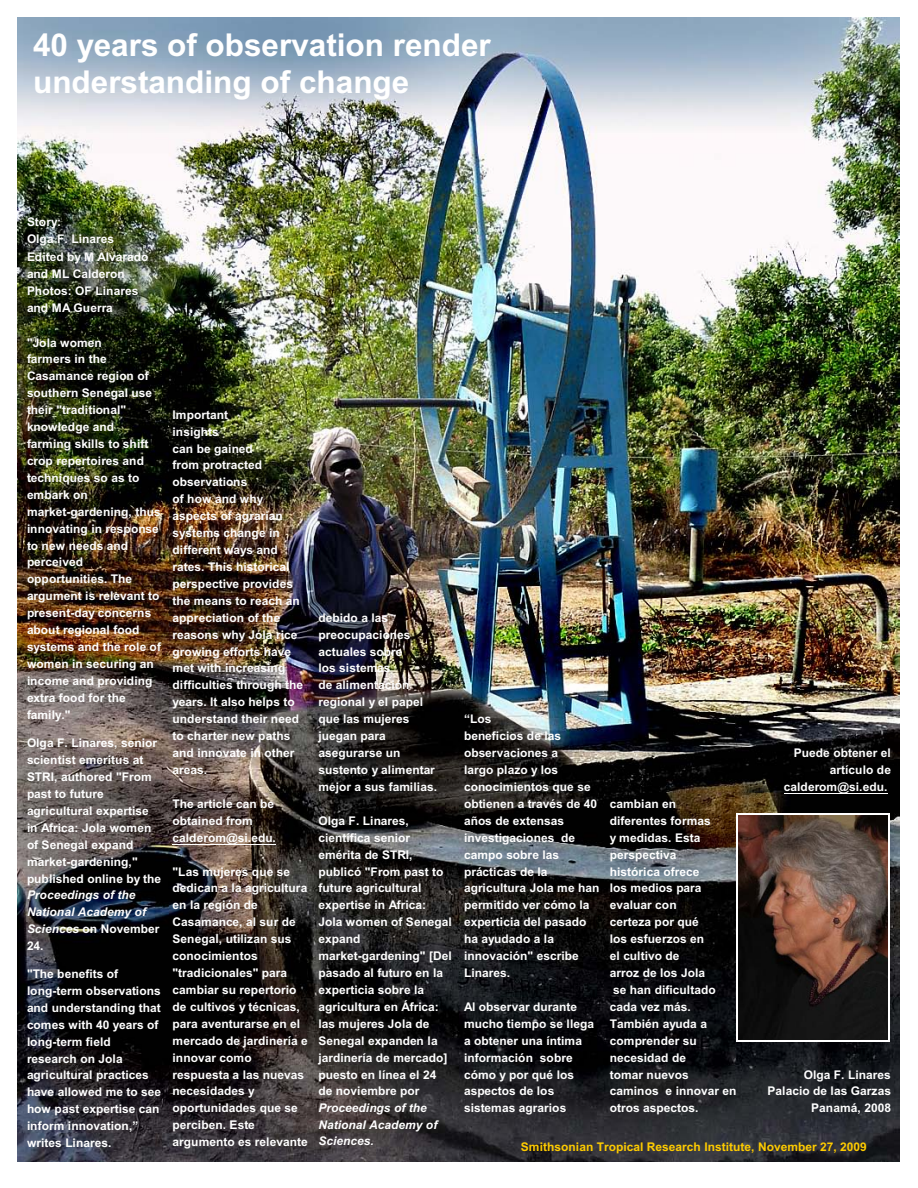
<style>
.page{position:relative;width:918px;height:1188px;background:#fff}
.page>*{position:absolute;margin:0;border:0;box-sizing:border-box;transform-origin:0 0}
.t1{font:700 31.5px/37px "Arial";color:#fff}
.t2{font:700 12px/17px "Arial";color:#fff}
.t3{font:italic 700 12px/16.8px "Arial";color:#fff}
.t4{font:700 12px "Arial";color:#fc0}
.s1{font-style:normal}
</style>
<div class="page">
<img style="left:18px;top:18px;width:882px;height:1143px">
<img style="left:738px;top:814px;width:150px;height:227px">
<hr style="left:736px;top:813px;width:1px;height:229px;background:#fff">
<hr style="left:888px;top:813px;width:2px;height:229px;background:#fff">
<hr style="left:736px;top:813px;width:154px;height:1px;background:#fff">
<hr style="left:736px;top:1041px;width:154px;height:1px;background:#fff">
<hr style="left:173px;top:844px;width:103px;height:1px;background:#fff">
<hr style="left:784px;top:793px;width:104px;height:1px;background:#fff">
<h1 class="t1" style="left:33px;top:29px;width:459px">40 years of observation render understanding of change</h1>
<p class="t2" style="left:27px;top:215px;width:123px">Story:<br>Olga F. Linares<br>Edited by M Alvarado and ML Calderon<br>Photos: OF Linares and MA Guerra</p>
<p class="t2" style="left:27px;top:335px;width:136px">"Jola women<br>farmers in the<br>Casamance region of southern Senegal use their "traditional" knowledge and farming skills to shift crop repertoires and techniques so as to embark on market-gardening, thus innovating in response to new needs and perceived opportunities. The argument is relevant to present-day concerns about regional food systems and the role of women in securing an income and providing extra food for the family."</p>
<p class="t2" style="left:27px;top:736px;width:136px">Olga F. Linares, senior scientist emeritus at<br>STRI, authored "From past to future agricultural expertise in Africa: Jola women of Senegal expand market-gardening," published online by the</p>
<p class="t3" style="left:27px;top:888px;width:134px">Proceedings of the<br>National Academy of<br>Sciences <span class="s1">on November<br>24.</span></p>
<p class="t2" style="left:27px;top:966px;width:136px">"The benefits of long-term observations and understanding that comes with 40 years of long-term field research on Jola agricultural practices have allowed me to see how past expertise can inform innovation,” writes Linares.</p>
<p class="t2" style="left:173px;top:407px;width:132px">Important<br>insights<br>can be gained<br>from protracted observations<br>of how and why aspects of agrarian systems change in different ways and rates. This historical perspective provides the means to reach an appreciation of the reasons why Jola rice growing efforts have met with increasing difficulties through the years. It also helps to understand their need to charter new paths and innovate in other areas.</p>
<p class="t2" style="left:173px;top:796px;width:105px">The article can be obtained from calderom@si.edu.</p>
<p class="t2" style="left:173px;top:864px;width:137px">"Las mujeres que se dedican a la agricultura en la región de<br>Casamance, al sur de<br>Senegal, utilizan sus conocimientos "tradicionales" para cambiar su repertorio de cultivos y técnicas, para aventurarse en el mercado de jardinería e innovar como respuesta a las nuevas necesidades y oportunidades que se perciben. Este argumento es relevante</p>
<p class="t2" style="left:318px;top:610px;width:120px">debido a las preocupaciones actuales sobre<br>los sistemas<br>de alimentación regional y el papel que las mujeres juegan para asegurarse un sustento y alimentar mejor a sus familias.</p>
<p class="t2" style="left:318px;top:813px;width:135px">Olga F. Linares, científica senior emérita de STRI, publicó "From past to future agricultural expertise in Africa:<br>Jola women of Senegal expand market-gardening" [Del pasado al futuro en la experticia sobre la agricultura en África: las mujeres Jola de<br>Senegal expanden la jardinería de mercado] puesto en línea el 24 de noviembre por</p>
<p class="t3" style="left:318px;top:1101px;width:121px">Proceedings of the<br>National Academy of<br>Sciences.</p>
<p class="t2" style="left:464px;top:712px;width:137px">“Los<br>beneficios de las observaciones a<br>largo plazo y los conocimientos que se obtienen a través de 40 años de extensas investigaciones de campo sobre las prácticas de la agricultura Jola me han permitido ver cómo la experticia del pasado ha ayudado a la innovación" escribe<br>Linares.</p>
<p class="t2" style="left:464px;top:999px;width:132px">Al observar durante mucho tiempo se llega a obtener una íntima información sobre cómo y por qué los aspectos de los sistemas agrarios</p>
<p class="t2" style="left:610px;top:796px;width:128px">cambian en<br>diferentes formas<br>y medidas. Esta perspectiva<br>histórica ofrece<br>los medios para evaluar con<br>certeza por qué<br>los esfuerzos en<br>el cultivo de<br>arroz de los Jola<br>se han dificultado cada vez más.<br>También ayuda a comprender su necesidad de<br>tomar nuevos caminos e innovar en otros aspectos.</p>
<p class="t2" style="left:794px;top:745px;width:98px">Puede obtener el</p>
<p class="t2" style="left:830px;top:762px;width:63px">artículo de</p>
<p class="t2" style="left:784px;top:779px;width:105px">calderom@si.edu.</p>
<p class="t2" style="left:768px;top:1067px;width:125px;text-align:right">Olga F. Linares<br>Palacio de las Garzas<br>Panamá, 2008</p>
<p class="t4" style="left:521px;top:1142px;width:348px">Smithsonian Tropical Research Institute, November 27, 2009</p>
</div>
